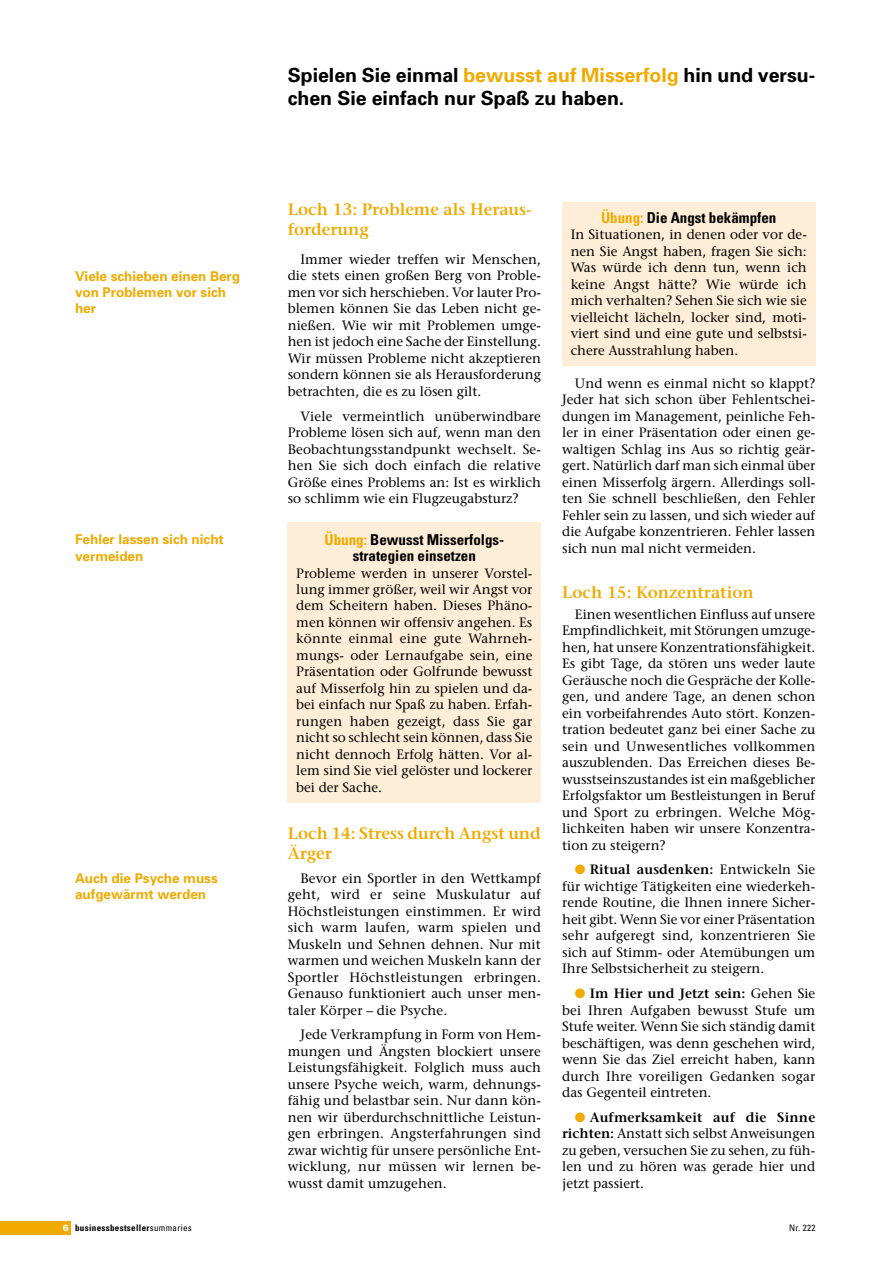
<style>
.page{position:relative;width:893px;height:1263px;background:#fff}
.page>*{position:absolute;margin:0;border:0;box-sizing:border-box;transform-origin:0 0}
.t1{font:700 19.5px/22.5px "Univers";color:#000}
.t2{font:600 16.5px/20.2px "Stone Serif";color:#f0aa00}
.t3{font:700 condensed 15px/16.5px "Univers";color:#000;text-align:center}
.t4{font:13.5px/16.5px "Stone Serif";color:#000;text-align:justify}
.t5{font:700 13.5px/16.5px "Univers";color:#f0aa00}
.t6{font:700 condensed 9px "Univers";letter-spacing:.035em;color:#000}
.t7{font:condensed 9px "Univers";color:#000}
.s1{color:#f0aa00}
.s2{font-weight:600}
.s3{font-weight:900;font-stretch:normal;color:#fff}
.s4{font-weight:400}
</style>
<div class="page">
<div style="left:288px;top:522px;width:253px;height:280px;background:#feeed8"></div>
<div style="left:562px;top:202px;width:253px;height:164px;background:#feeed8"></div>
<div style="left:0;top:1221px;width:71px;height:14px;background:#f0aa00"></div>
<p class="t5" style="left:75px;top:269px;width:166px">Viele schieben einen Berg von Problemen vor sich her</p>
<p class="t5" style="left:75px;top:533px;width:150px">Fehler lassen sich nicht vermeiden</p>
<p class="t5" style="left:75px;top:871px;width:144px">Auch die Psyche muss aufgewärmt werden</p>
<h1 class="t1" style="left:288px;top:66px;width:529px">Spielen Sie einmal <span class="s1">bewusst auf Misserfolg</span> hin und versu&shy;chen Sie einfach nur Spaß zu haben.</h1>
<p class="t2" style="left:288px;top:200px;width:245px">Loch 13: Probleme als Heraus&shy;forderung</p>
<p class="t4" style="left:288px;top:252px;width:255px;text-indent:13px">Immer wieder treffen wir Menschen, die stets einen großen Berg von Proble&shy;men vor sich herschieben. Vor lauter Pro&shy;blemen können Sie das Leben nicht ge&shy;nießen. Wie wir mit Problemen umge&shy;hen ist jedoch eine Sache der Einstellung.<br>Wir müssen Probleme nicht akzeptieren sondern können sie als Herausforderung betrachten, die es zu lösen gilt.</p>
<p class="t4" style="left:288px;top:409px;width:255px;text-indent:13px">Viele vermeintlich unüberwindbare Probleme lösen sich auf, wenn man den Beobachtungsstandpunkt wechselt. Se&shy;hen Sie sich doch einfach die relative Größe eines Problems an: Ist es wirklich so schlimm wie ein Flugzeugabsturz?</p>
<p class="t3" style="left:324px;top:532px;width:181px"><span class="s1">Übung:</span> Bewusst Misserfolgs&shy;strategien einsetzen</p>
<p class="t4" style="left:296px;top:566px;width:238px">Probleme werden in unserer Vorstel&shy;lung immer größer, weil wir Angst vor dem Scheitern haben. Dieses Phäno&shy;men können wir offensiv angehen. Es könnte einmal eine gute Wahrneh&shy;mungs- oder Lernaufgabe sein, eine Präsentation oder Golfrunde bewusst auf Misserfolg hin zu spielen und da&shy;bei einfach nur Spaß zu haben. Erfah&shy;rungen haben gezeigt, dass Sie gar nicht so schlecht sein können, dass Sie nicht dennoch Erfolg hätten. Vor al&shy;lem sind Sie viel gelöster und lockerer bei der Sache.</p>
<p class="t2" style="left:288px;top:825px;width:254px">Loch 14: Stress durch Angst und<br>Ärger</p>
<p class="t4" style="left:288px;top:871px;width:255px;text-indent:13px">Bevor ein Sportler in den Wettkampf geht, wird er seine Muskulatur auf Höchstleistungen einstimmen. Er wird sich warm laufen, warm spielen und Muskeln und Sehnen dehnen. Nur mit warmen und weichen Muskeln kann der Sportler Höchstleistungen erbringen.<br>Genauso funktioniert auch unser men&shy;taler Körper – die Psyche.</p>
<p class="t4" style="left:288px;top:1028px;width:255px;text-indent:13px">Jede Verkrampfung in Form von Hem&shy;mungen und Ängsten blockiert unsere Leistungsfähigkeit. Folglich muss auch unsere Psyche weich, warm, dehnungs&shy;fähig und belastbar sein. Nur dann kön&shy;nen wir überdurchschnittliche Leistun&shy;gen erbringen. Angsterfahrungen sind zwar wichtig für unsere persönliche Ent&shy;wicklung, nur müssen wir lernen be&shy;wusst damit umzugehen.</p>
<p class="t3" style="left:601px;top:211px;width:177px"><span class="s1">Übung:</span> Die Angst bekämpfen</p>
<p class="t4" style="left:570px;top:228px;width:238px">In Situationen, in denen oder vor de&shy;nen Sie Angst haben, fragen Sie sich:<br>Was würde ich denn tun, wenn ich keine Angst hätte? Wie würde ich mich verhalten? Sehen Sie sich wie sie vielleicht lächeln, locker sind, moti&shy;viert sind und eine gute und selbstsi&shy;chere Ausstrahlung haben.</p>
<p class="t4" style="left:562px;top:376px;width:255px;text-indent:13px">Und wenn es einmal nicht so klappt?<br>Jeder hat sich schon über Fehlentschei&shy;dungen im Management, peinliche Feh&shy;ler in einer Präsentation oder einen ge&shy;waltigen Schlag ins Aus so richtig geär&shy;gert. Natürlich darf man sich einmal über einen Misserfolg ärgern. Allerdings soll&shy;ten Sie schnell beschließen, den Fehler Fehler sein zu lassen, und sich wieder auf die Aufgabe konzentrieren. Fehler lassen sich nun mal nicht vermeiden.</p>
<p class="t2" style="left:562px;top:584px;width:193px">Loch 15: Konzentration</p>
<p class="t4" style="left:562px;top:607px;width:255px;text-indent:13px">Einen wesentlichen Einfluss auf unsere Empfindlichkeit, mit Störungen umzuge&shy;hen, hat unsere Konzentrationsfähigkeit.<br>Es gibt Tage, da stören uns weder laute Geräusche noch die Gespräche der Kolle&shy;gen, und andere Tage, an denen schon ein vorbeifahrendes Auto stört. Konzen&shy;tration bedeutet ganz bei einer Sache zu sein und Unwesentliches vollkommen auszublenden. Das Erreichen dieses Be&shy;wusstseinszustandes ist ein maßgeblicher Erfolgsfaktor um Bestleistungen in Beruf und Sport zu erbringen. Welche Mög&shy;lichkeiten haben wir unsere Konzentra&shy;tion zu steigern?</p>
<p class="t4" style="left:562px;top:863px;width:255px;text-indent:13px"><span class="s1">●</span> <span class="s2">Ritual ausdenken:</span> Entwickeln Sie für wichtige Tätigkeiten eine wiederkeh&shy;rende Routine, die Ihnen innere Sicher&shy;heit gibt. Wenn Sie vor einer Präsentation sehr aufgeregt sind, konzentrieren Sie sich auf Stimm- oder Atemübungen um Ihre Selbstsicherheit zu steigern.</p>
<p class="t4" style="left:562px;top:987px;width:255px;text-indent:13px"><span class="s1">●</span> <span class="s2">Im Hier und Jetzt sein:</span> Gehen Sie bei Ihren Aufgaben bewusst Stufe um Stufe weiter. Wenn Sie sich ständig damit beschäftigen, was denn geschehen wird, wenn Sie das Ziel erreicht haben, kann durch Ihre voreiligen Gedanken sogar das Gegenteil eintreten.</p>
<p class="t4" style="left:562px;top:1110px;width:255px;text-indent:13px"><span class="s1">●</span> <span class="s2">Aufmerksamkeit auf die Sinne richten:</span> Anstatt sich selbst Anweisungen zu geben, versuchen Sie zu sehen, zu füh&shy;len und zu hören was gerade hier und jetzt passiert.</p>
<p class="t6" style="left:63px;top:1225px;width:131px"><span class="s3">6</span> businessbestseller<span class="s4">summaries</span></p>
<p class="t7" style="left:789px;top:1225px;width:28px">Nr. 222</p>
</div>
